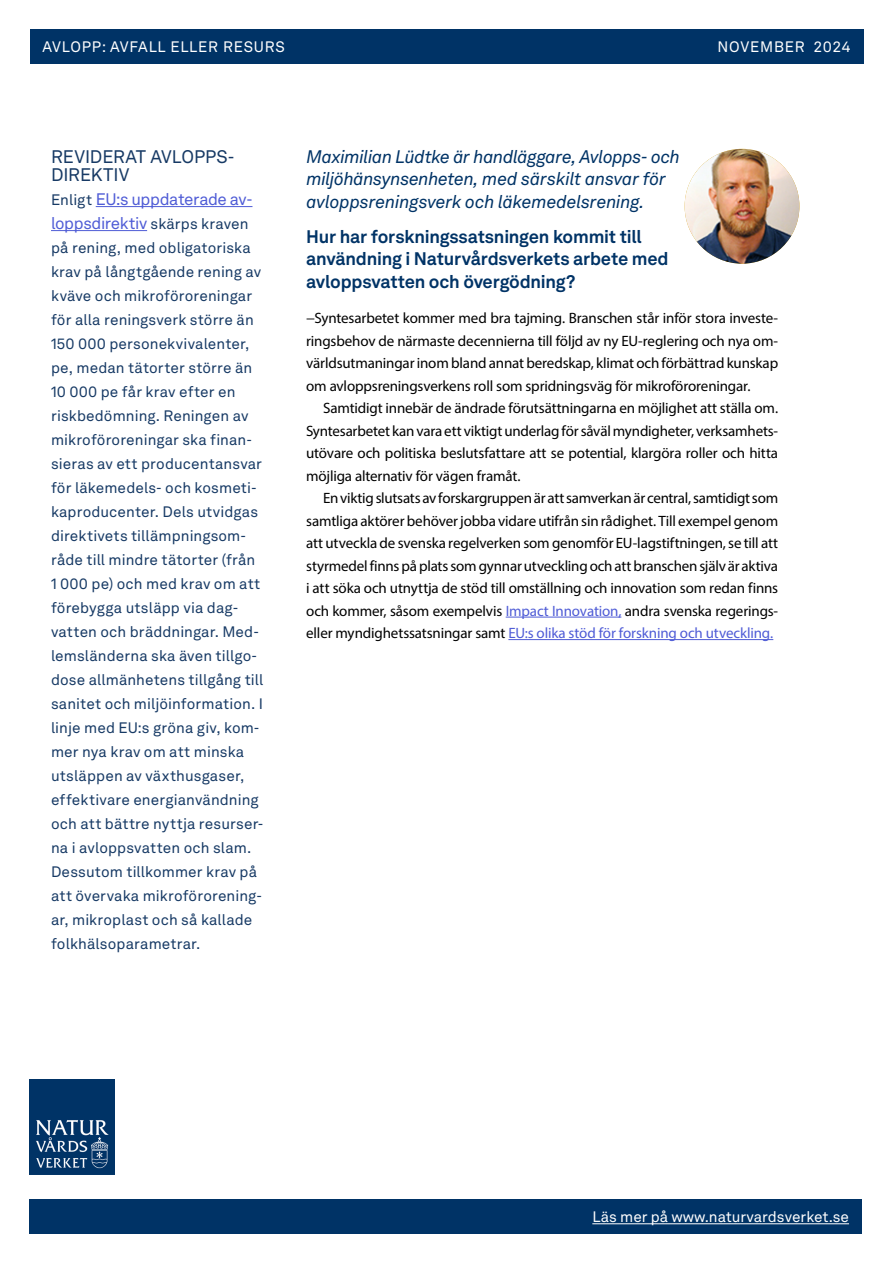
<style>
.page{position:relative;width:893px;height:1263px;background:#fff}
.page>*{position:absolute;margin:0;border:0;box-sizing:border-box;transform-origin:0 0}
.Rubrik_2{font:italic 18px/22.5px "Akkurat LL";letter-spacing:-.02em;color:#036}
.Rubrik_2-2{font:700 18px/22.5px "Akkurat LL";letter-spacing:-.015em;color:#036}
.Ingress_-_havsblå{font:18px/18px "Akkurat LL";letter-spacing:-.01em;color:#173a65}
.Ingress_-_havsblå-2{font:16.5px/24px "Akkurat LL";letter-spacing:-.025em;color:#4f5cd6}
.Ingress_-_havsblå-3{font:15px/24px "Akkurat LL";letter-spacing:.005em;color:#173a65}
.Brödtext_2_-_indrag{font:15px/22.5px "Myriad Pro";letter-spacing:-.01em;color:#000;text-align:justify}
.Brödtext_1{font:15px/22.5px "Myriad Pro";letter-spacing:-.01em;color:#000;text-align:justify}
.t1{font:15px "Akkurat LL";letter-spacing:.05em;color:#fff}
.t2{font:15px "Akkurat LL";color:#fff}
.s1{font-size:15px;color:#173a65}
.s2{color:#4f5cd6}
</style>
<div class="page">
<img style="left:30px;top:1079px;width:85px;height:96px">
<div style="left:30px;top:30px;width:833px;height:34px;background:#036"></div>
<div style="left:30px;top:1199px;width:832px;height:34px;background:#036"></div>
<hr style="left:592px;top:1223px;width:257px;height:1px;background:#fff">
<hr style="left:506px;top:617px;width:115px;height:1px;background:#4f5cd6">
<hr style="left:508px;top:639px;width:265px;height:1px;background:#4f5cd6">
<img style="left:685px;top:149px;width:114px;height:115px">
<hr style="left:96px;top:206px;width:156px;height:1px;background:#4f5cd6">
<hr style="left:51px;top:230px;width:96px;height:1px;background:#4f5cd6">
<p class="t1" style="left:43px;top:36px;width:244px">AVLOPP: AVFALL ELLER RESURS</p>
<p class="t1" style="left:718px;top:36px;width:134px">NOVEMBER 2024</p>
<p class="Ingress_-_havsblå" style="left:51px;top:146px;width:185px">REVIDERAT AVLOPPS-<br>DIREKTIV</p>
<p class="Ingress_-_havsblå-2" style="left:51px;top:186px;width:203px"><span class="s1">Enligt</span> EU:s uppdaterade av&shy;loppsdirektiv <span class="s1">skärps kraven</span></p>
<p class="Ingress_-_havsblå-3" style="left:51px;top:235px;width:214px">på rening, med obligatoriska krav på långtgående rening av kväve och mikroföroreningar för alla reningsverk större än<br>150 000 personekvivalenter, pe, medan tätorter större än<br>10 000 pe får krav efter en riskbedömning. Reningen av mikroföroreningar ska finan&shy;sieras av ett producentansvar för läkemedels- och kosmeti&shy;kaproducenter. Dels utvidgas direktivets tillämpningsom&shy;råde till mindre tätorter (från<br>1 000 pe) och med krav om att förebygga utsläpp via dag&shy;vatten och bräddningar. Med&shy;lemsländerna ska även tillgo&shy;dose allmänhetens tillgång till sanitet och miljöinformation. I linje med EU:s gröna giv, kom&shy;mer nya krav om att minska utsläppen av växthusgaser, effektivare energianvändning och att bättre nyttja resurser&shy;na i avloppsvatten och slam.<br>Dessutom tillkommer krav på att övervaka mikroförorening&shy;ar, mikroplast och så kallade folkhälsoparametrar.</p>
<h2 class="Rubrik_2" style="left:306px;top:144px;width:375px">Maximilian Lüdtke är handläggare, Avlopps- och miljöhänsynsenheten, med särskilt ansvar för avloppsreningsverk och läkemedelsrening.</h2>
<h2 class="Rubrik_2-2" style="left:306px;top:224px;width:364px">Hur har forskningssatsningen kommit till användning i Naturvårdsverkets arbete med avloppsvatten och övergödning?</h2>
<p class="Brödtext_1" style="left:306px;top:306px;width:473px">−Syntesarbetet kommer med bra tajming. Branschen står inför stora investe&shy;ringsbehov de närmaste decennierna till följd av ny EU-reglering och nya om&shy;världsutmaningar inom bland annat beredskap, klimat och förbättrad kunskap om avloppsreningsverkens roll som spridningsväg för mikroföroreningar.</p>
<p class="Brödtext_2_-_indrag" style="left:306px;top:396px;width:473px;text-indent:17px">Samtidigt innebär de ändrade förutsättningarna en möjlighet att ställa om.<br>Syntesarbetet kan vara ett viktigt underlag för såväl myndigheter, verksamhets&shy;utövare och politiska beslutsfattare att se potential, klargöra roller och hitta möjliga alternativ för vägen framåt.</p>
<p class="Brödtext_2_-_indrag" style="left:306px;top:486px;width:474px;text-indent:17px">En viktig slutsats av forskargruppen är att samverkan är central, samtidigt som samtliga aktörer behöver jobba vidare utifrån sin rådighet. Till exempel genom att utveckla de svenska regelverken som genomför EU-lagstiftningen, se till att styrmedel finns på plats som gynnar utveckling och att branschen själv är aktiva i att söka och utnyttja de stöd till omställning och innovation som redan finns och kommer, såsom exempelvis <span class="s2">Impact Innovation,</span> andra svenska regerings&shy;eller myndighetssatsningar samt <span class="s2">EU:s olika stöd för forskning och utveckling.</span></p>
<p class="t2" style="left:592px;top:1205px;width:258px">Läs mer på www.naturvardsverket.se</p>
</div>
